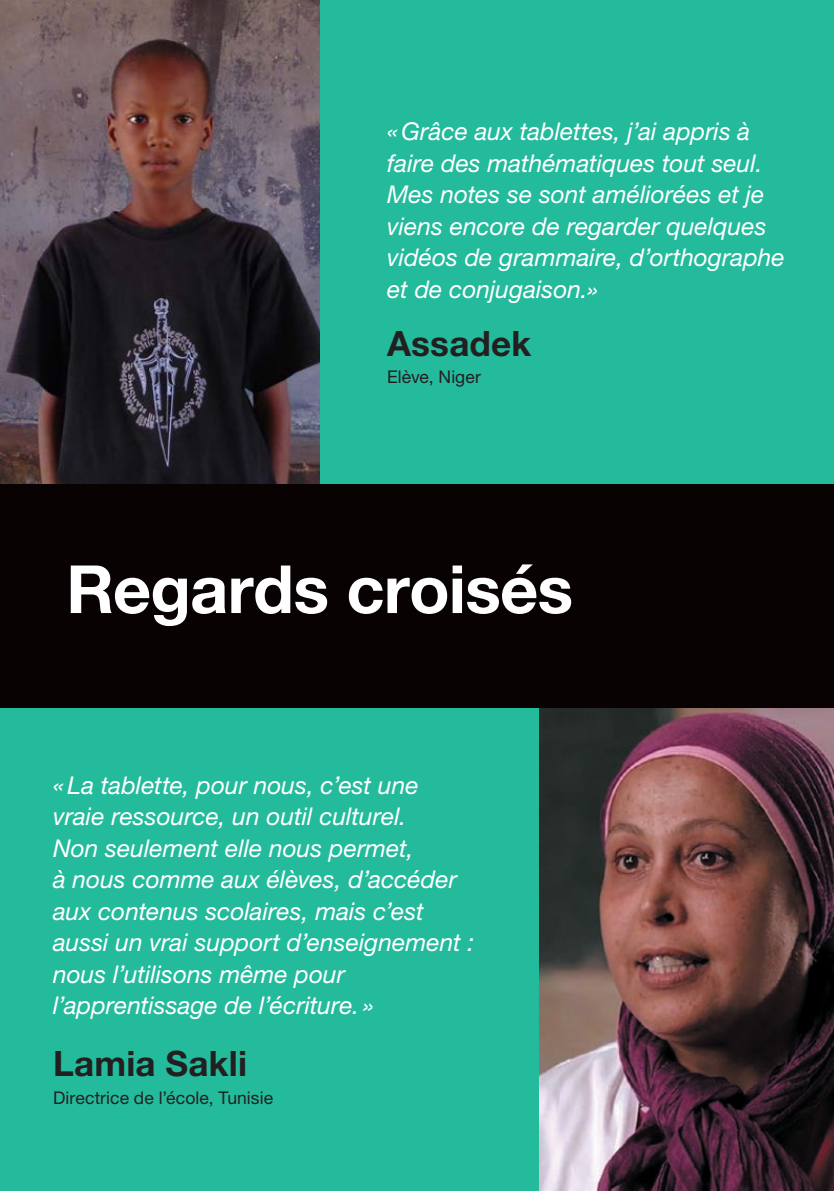
<style>
.page{position:relative;width:834px;height:1191px;background:#fff}
.page>*{position:absolute;margin:0;border:0;box-sizing:border-box;transform-origin:0 0}
.gros-titre{font:700 66.5px "Helvetica Neue LT Pro";letter-spacing:-.01em;color:#fff}
.sous-titre{font:700 35px "Helvetica Neue LT Pro";letter-spacing:.005em;color:#231f20}
.texte-courant{font:italic 24.5px/31.5px "Helvetica Neue LT Pro";color:#fff}
.sous-titre-2{font:17.5px "Helvetica Neue LT Pro";letter-spacing:.005em;color:#231f20}
</style>
<div class="page">
<div style="left:319px;top:0;width:514px;height:484px;background:#24bb9d"></div>
<div style="left:0;top:707px;width:833px;height:484px;background:#24bb9d"></div>
<img style="left:0;top:0;width:319px;height:484px">
<img style="left:539px;top:707px;width:294px;height:484px">
<div style="left:0;top:484px;width:833px;height:223px;background:#080302"></div>
<p class="texte-courant" style="left:387px;top:115px;width:377px">«Grâce aux tablettes, j’ai appris à faire des mathématiques tout seul.</p>
<p class="texte-courant" style="left:387px;top:178px;width:399px">Mes notes se sont améliorées et je viens encore de regarder quelques vidéos de grammaire, d’orthographe et de conjugaison.»</p>
<p class="sous-titre" style="left:387px;top:321px;width:146px">Assadek</p>
<p class="sous-titre-2" style="left:387px;top:366px;width:95px">Elève, Niger</p>
<p class="gros-titre" style="left:66px;top:547px;width:508px">Regards croisés</p>
<p class="texte-courant" style="left:53px;top:768px;width:423px">«La tablette, pour nous, c’est une vraie ressource, un outil culturel.<br>Non seulement elle nous permet,<br>à nous comme aux élèves, d’accéder aux contenus scolaires, mais c’est aussi un vrai support d’enseignement : nous l’utilisons même pour l’apprentissage de l’écriture. »</p>
<p class="sous-titre" style="left:53px;top:1041px;width:195px">Lamia Sakli</p>
<p class="sous-titre-2" style="left:53px;top:1086px;width:221px">Directrice de l’école, Tunisie</p>
</div>
